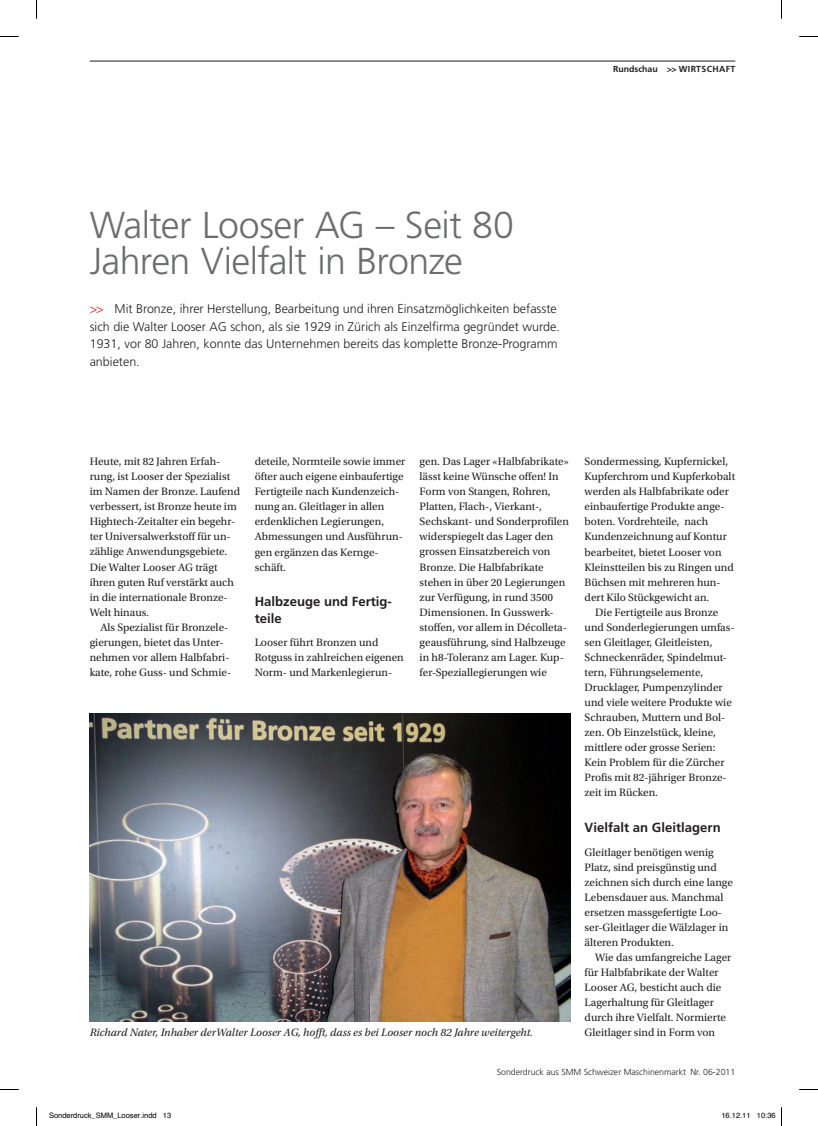
<style>
.page{position:relative;width:818px;height:1126px;background:#fff}
.page>*{position:absolute;margin:0;border:0;box-sizing:border-box;transform-origin:0 0}
.t1{font:300 37.5px/36.2px "Frutiger LT Std";letter-spacing:-.015em;color:#6c6d70}
.t2{font:700 13.12px/16.2px "Frutiger LT Std";color:#231f20}
.t3{font:300 12.5px/17.5px "Frutiger LT Std";color:#231f20}
.t4{font:11.25px/15px "Utopia Std";color:#231f20}
.t5{font:italic 11.25px "Utopia Std";color:#231f20}
.t6{font:300 8.75px "Frutiger LT Std";color:#231f20}
.t7{font:700 8.75px "Frutiger LT Std";letter-spacing:.04em;color:#231f20}
.t8{font:7.5px "Helvetica";color:#000}
.s1{color:#ee1d23}
</style>
<div class="page">
<hr style="left:90px;top:61px;width:644px;height:1px;background:#231f20">
<img style="left:90px;top:713px;width:480px;height:308px">
<svg style="left:0;top:36px;width:19px;height:1px"></svg>
<svg style="left:799px;top:36px;width:18px;height:1px"></svg>
<svg style="left:0;top:1089px;width:19px;height:1px"></svg>
<svg style="left:799px;top:1089px;width:18px;height:1px"></svg>
<svg style="left:36px;top:0;width:1px;height:19px"></svg>
<svg style="left:36px;top:1107px;width:1px;height:18px"></svg>
<p class="t7" style="left:612px;top:64px;width:122px">Rundschau &gt;&gt; Wirtschaft</p>
<h1 class="t1" style="left:90px;top:207px;width:425px">Walter Looser AG – Seit 80<br>Jahren Vielfalt in Bronze</h1>
<p class="t3" style="left:90px;top:300px;width:471px"><span class="s1">&gt;&gt;</span> Mit Bronze, ihrer Herstellung, Bearbeitung und ihren Einsatzmöglichkeiten befasste sich die Walter Looser AG schon, als sie 1929 in Zürich als Einzelfirma gegründet wurde.<br>1931, vor 80 Jahren, konnte das Unternehmen bereits das komplette Bronze-Programm anbieten.</p>
<p class="t4" style="left:90px;top:454px;width:152px">Heute, mit 82 Jahren Erfah&shy;rung, ist Looser der Spezialist im Namen der Bronze. Laufend verbessert, ist Bronze heute im<br>Hightech-Zeitalter ein begehr&shy;ter Universalwerkstoff für un&shy;zählige Anwendungsgebiete.<br>Die Walter Looser AG trägt ihren guten Ruf verstärkt auch in die internationale Bronze-<br>Welt hinaus.</p>
<p class="t4" style="left:90px;top:619px;width:143px;text-indent:11px">Als Spezialist für Bronzele&shy;gierungen, bietet das Unter&shy;nehmen vor allem Halbfabri&shy;kate, rohe Guss- und Schmie-</p>
<p class="t4" style="left:254px;top:454px;width:152px">deteile, Normteile sowie immer öfter auch eigene einbaufertige<br>Fertigteile nach Kundenzeich&shy;nung an. Gleitlager in allen erdenklichen Legierungen,<br>Abmessungen und Ausführun&shy;gen ergänzen das Kernge&shy;schäft.</p>
<p class="t2" style="left:254px;top:593px;width:139px">Halbzeuge und Fertig&shy;teile</p>
<p class="t4" style="left:254px;top:634px;width:150px">Looser führt Bronzen und<br>Rotguss in zahlreichen eigenen<br>Norm- und Markenlegierun-</p>
<p class="t4" style="left:419px;top:454px;width:151px">gen. Das Lager «Halbfabrikate» lässt keine Wünsche offen! In<br>Form von Stangen, Rohren,<br>Platten, Flach-, Vierkant-,<br>Sechskant- und Sonderprofilen widerspiegelt das Lager den grossen Einsatzbereich von<br>Bronze. Die Halbfabrikate stehen in über 20 Legierungen zur Verfügung, in rund 3500<br>Dimensionen. In Gusswerk&shy;stoffen, vor allem in Décolleta&shy;geausführung, sind Halbzeuge in h8-Toleranz am Lager. Kup&shy;fer-Speziallegierungen wie</p>
<p class="t5" style="left:90px;top:1026px;width:444px">Richard Nater, Inhaber derWalter Looser AG, hofft, dass es bei Looser noch 82 Jahre weitergeht.</p>
<p class="t4" style="left:584px;top:454px;width:152px">Sondermessing, Kupfernickel,<br>Kupferchrom und Kupferkobalt werden als Halbfabrikate oder einbaufertige Produkte ange&shy;boten. Vordrehteile, nach<br>Kundenzeichnung auf Kontur bearbeitet, bietet Looser von<br>Kleinstteilen bis zu Ringen und<br>Büchsen mit mehreren hun&shy;dert Kilo Stückgewicht an.</p>
<p class="t4" style="left:584px;top:604px;width:151px;text-indent:11px">Die Fertigteile aus Bronze und Sonderlegierungen umfas&shy;sen Gleitlager, Gleitleisten,<br>Schneckenräder, Spindelmut&shy;tern, Führungselemente,<br>Drucklager, Pumpenzylinder und viele weitere Produkte wie<br>Schrauben, Muttern und Bol&shy;zen. Ob Einzelstück, kleine, mittlere oder grosse Serien:<br>Kein Problem für die Zürcher<br>Profis mit 82-jähriger Bronze&shy;zeit im Rücken.</p>
<p class="t2" style="left:584px;top:818px;width:138px">Vielfalt an Gleitlagern</p>
<p class="t4" style="left:584px;top:845px;width:150px">Gleitlager benötigen wenig<br>Platz, sind preisgünstig und zeichnen sich durch eine lange<br>Lebensdauer aus. Manchmal ersetzen massgefertigte Loo&shy;ser-Gleitlager die Wälzlager in älteren Produkten.</p>
<p class="t4" style="left:584px;top:950px;width:148px;text-indent:11px">Wie das umfangreiche Lager für Halbfabrikate der Walter<br>Looser AG, besticht auch die<br>Lagerhaltung für Gleitlager durch ihre Vielfalt. Normierte<br>Gleitlager sind in Form von</p>
<p class="t6" style="left:496px;top:1067px;width:240px">Sonderdruck aus SMM Schweizer Maschinenmarkt Nr. 06-2011</p>
<p class="t8" style="left:49px;top:1109px;width:124px">Sonderdruck_SMM_Looser.indd 13</p>
<p class="t8" style="left:721px;top:1109px;width:56px">16.12.11 10:36</p>
</div>
